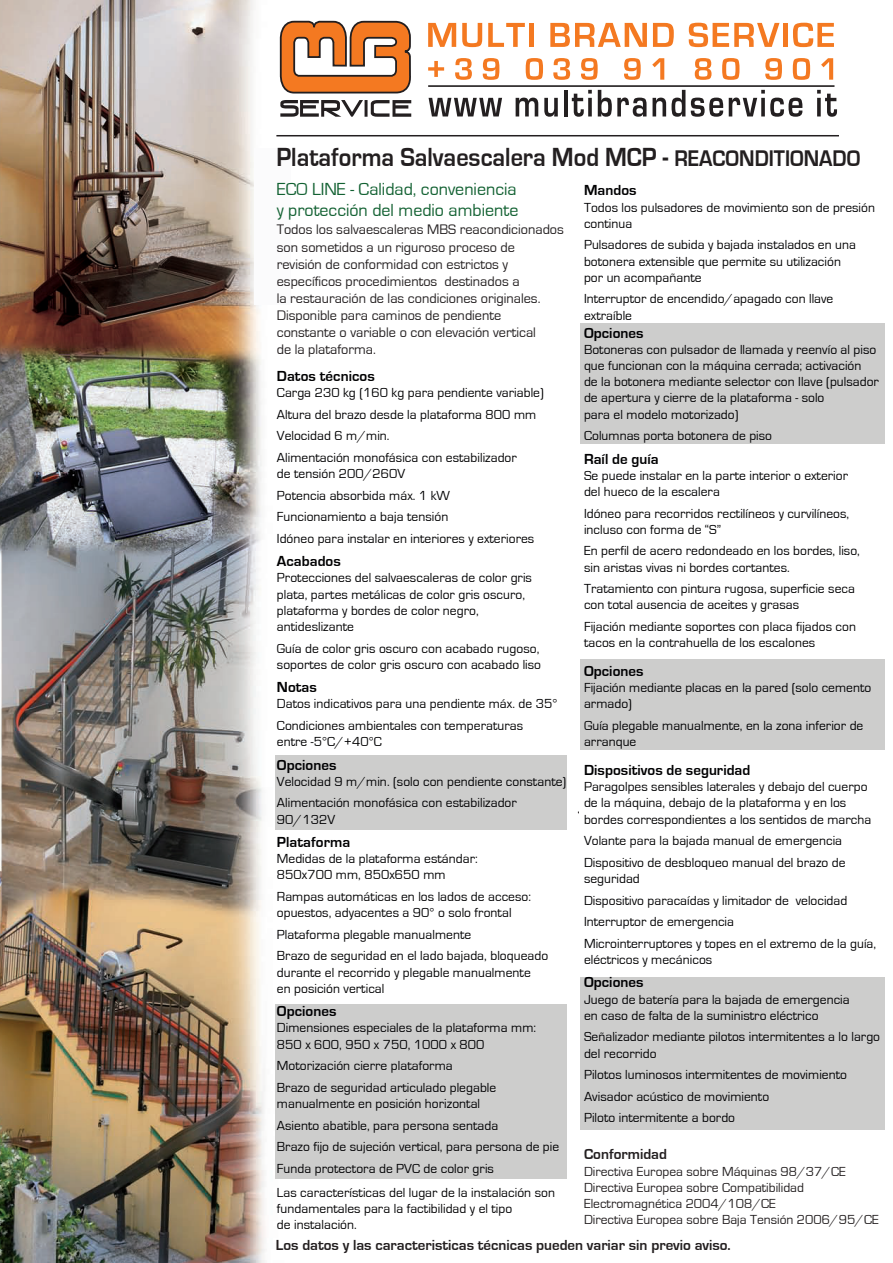
<style>
.page{position:relative;width:893px;height:1263px;background:#fff}
.page>*{position:absolute;margin:0;border:0;box-sizing:border-box;transform-origin:0 0}
.t1{font:700 27px "Eurostile";color:#231f20;scale:.9 1}
.t2{font:18px/21.6px "Eurostile";color:#126132}
.t3{font:700 15px "Eurostile";letter-spacing:.005em;color:#000002}
.t4{font:700 15px "Eurostile";color:#231f20}
.t5{font:14.25px/17.1px "Eurostile";color:#231f20}
.t6{font:13.5px/16.2px "Eurostile";letter-spacing:.005em;color:#000002}
.t7{font:13.5px/16.2px "Eurostile";color:#231f20}
.s1{font-size:23.4px}
</style>
<div class="page">
<div style="left:580px;top:324px;width:304px;height:120px;background:#cdcdcc"></div>
<div style="left:580px;top:659px;width:304px;height:91px;background:#cdcdcc"></div>
<div style="left:580px;top:977px;width:304px;height:152px;background:#cdcdcc"></div>
<img style="left:1px;top:0;width:294px;height:1263px">
<div style="left:275px;top:1004px;width:291px;height:175px;background:#cdcdcc"></div>
<div style="left:275px;top:755px;width:291px;height:75px;background:#cdcdcc"></div>
<div style="left:254px;top:149px;width:37px;height:156px;background:#fbfbfc"></div>
<hr style="left:276px;top:135px;width:563px;height:1px;background:#231f20">
<svg style="left:280px;top:100px;width:83px;height:17px"></svg>
<hr style="left:365px;top:100px;width:3px;height:17px;background:#231f20">
<svg style="left:371px;top:100px;width:40px;height:17px"></svg>
<svg style="left:279px;top:20px;width:132px;height:74px"></svg>
<svg style="left:428px;top:23px;width:28px;height:24px"></svg>
<svg style="left:462px;top:23px;width:20px;height:24px"></svg>
<svg style="left:488px;top:23px;width:37px;height:24px"></svg>
<hr style="left:529px;top:23px;width:4px;height:24px;background:#f47921">
<svg style="left:550px;top:23px;width:97px;height:24px"></svg>
<svg style="left:653px;top:23px;width:21px;height:24px"></svg>
<svg style="left:689px;top:23px;width:90px;height:24px"></svg>
<div style="left:783px;top:23px;width:5px;height:24px;background:#f47921"></div>
<svg style="left:793px;top:23px;width:41px;height:24px"></svg>
<svg style="left:429px;top:98px;width:73px;height:18px"></svg>
<svg style="left:516px;top:98px;width:22px;height:18px"></svg>
<svg style="left:544px;top:98px;width:14px;height:19px"></svg>
<hr style="left:564px;top:90px;width:3px;height:26px;background:#231f20">
<svg style="left:572px;top:90px;width:20px;height:27px"></svg>
<svg style="left:598px;top:90px;width:48px;height:27px"></svg>
<svg style="left:653px;top:98px;width:13px;height:18px"></svg>
<svg style="left:672px;top:90px;width:13px;height:27px"></svg>
<svg style="left:691px;top:98px;width:32px;height:19px"></svg>
<svg style="left:729px;top:90px;width:73px;height:27px"></svg>
<svg style="left:817px;top:90px;width:20px;height:27px"></svg>
<svg style="left:428px;top:61px;width:16px;height:16px"></svg>
<svg style="left:455px;top:58px;width:17px;height:22px"></svg>
<svg style="left:483px;top:58px;width:16px;height:22px"></svg>
<svg style="left:526px;top:58px;width:17px;height:22px"></svg>
<svg style="left:553px;top:58px;width:17px;height:22px"></svg>
<svg style="left:581px;top:58px;width:17px;height:22px"></svg>
<svg style="left:624px;top:58px;width:17px;height:22px"></svg>
<svg style="left:652px;top:58px;width:12px;height:22px"></svg>
<svg style="left:695px;top:58px;width:16px;height:22px"></svg>
<svg style="left:722px;top:58px;width:17px;height:22px"></svg>
<svg style="left:765px;top:58px;width:17px;height:22px"></svg>
<svg style="left:793px;top:58px;width:17px;height:22px"></svg>
<svg style="left:821px;top:58px;width:12px;height:22px"></svg>
<hr style="left:428px;top:85px;width:406px;height:2px;background:#231f20">
<h1 class="t1" style="left:276px;top:143px;width:650px">Plataforma Salvaescalera Mod MCP - <span class="s1">REACONDITIONADO</span></h1>
<h2 class="t2" style="left:277px;top:178px;width:243px">ECO LINE - Calidad, conveniencia y protección del medio ambiente</h2>
<p class="t5" style="left:277px;top:221px;width:289px">Todos los salvaescaleras MBS reacondicionados son sometidos a un riguroso proceso de<br>revisión de conformidad con estrictos y específicos procedimientos destinados a<br>la restauración de las condiciones originales.<br>Disponible para caminos de pendiente constante o variable o con elevación vertical<br>de la plataforma.</p>
<p class="t3" style="left:277px;top:368px;width:99px">Datos técnicos</p>
<p class="t6" style="left:277px;top:382px;width:268px;line-height:21.6px">Carga 230 kg (160 kg para pendiente variable)<br>Altura del brazo desde la plataforma 800 mm Velocidad 6 m/min.<br>Alimentación monofásica con estabilizador</p>
<p class="t6" style="left:277px;top:463px;width:259px;line-height:21.6px">de tensión 200/260V<br>Potencia absorbida máx. 1 kW<br>Funcionamiento a baja tensión<br>Idóneo para instalar en interiores y exteriores</p>
<p class="t3" style="left:277px;top:553px;width:65px">Acabados</p>
<p class="t6" style="left:277px;top:570px;width:257px">Protecciones del salvaescaleras de color gris plata, partes metálicas de color gris oscuro, plataforma y bordes de color negro, antideslizante</p>
<p class="t6" style="left:277px;top:640px;width:266px">Guía de color gris oscuro con acabado rugoso, soportes de color gris oscuro con acabado liso</p>
<p class="t3" style="left:277px;top:679px;width:42px">Notas</p>
<p class="t6" style="left:277px;top:693px;width:282px;line-height:21.6px">Datos indicativos para una pendiente máx. de 35°<br>Condiciones ambientales con temperaturas</p>
<p class="t6" style="left:277px;top:734px;width:107px">entre -5°C/+40°C</p>
<p class="t3" style="left:277px;top:756px;width:61px">Opciones</p>
<p class="t6" style="left:277px;top:771px;width:291px;line-height:21.6px">Velocidad 9 m/min. (solo con pendiente constante)<br>Alimentación monofásica con estabilizador</p>
<p class="t6" style="left:277px;top:811px;width:60px">90/132V</p>
<p class="t3" style="left:277px;top:834px;width:75px">Plataforma</p>
<p class="t6" style="left:277px;top:851px;width:202px">Medidas de la plataforma estándar:<br>850x700 mm, 850x650 mm</p>
<p class="t6" style="left:277px;top:889px;width:256px">Rampas automáticas en los lados de acceso: opuestos, adyacentes a 90° o solo frontal</p>
<p class="t6" style="left:277px;top:924px;width:273px;line-height:21.6px">Plataforma plegable manualmente<br>Brazo de seguridad en el lado bajada, bloqueado</p>
<p class="t6" style="left:277px;top:964px;width:255px">durante el recorrido y plegable manualmente en posición vertical</p>
<p class="t3" style="left:277px;top:1003px;width:61px">Opciones</p>
<p class="t6" style="left:277px;top:1020px;width:261px">Dimensiones especiales de la plataforma mm:<br>850 x 600, 950 x 750, 1000 x 800</p>
<p class="t6" style="left:277px;top:1055px;width:221px;line-height:21.6px">Motorización cierre plataforma<br>Brazo de seguridad articulado plegable</p>
<p class="t6" style="left:277px;top:1093px;width:284px;line-height:21.6px">manualmente en posición horizontal<br>Asiento abatible, para persona sentada<br>Brazo fijo de sujeción vertical, para persona de pie Funda protectora de PVC de color gris</p>
<p class="t6" style="left:277px;top:1184px;width:280px">Las características del lugar de la instalación son fundamentales para la factibilidad y el tipo<br>de instalación.</p>
<p class="t4" style="left:276px;top:1236px;width:456px">Los datos y las caracteristicas técnicas pueden variar sin previo aviso.</p>
<p class="t3" style="left:584px;top:182px;width:54px">Mandos</p>
<p class="t6" style="left:584px;top:199px;width:292px">Todos los pulsadores de movimiento son de presión continua</p>
<p class="t6" style="left:584px;top:237px;width:273px">Pulsadores de subida y bajada instalados en una botonera extensible que permite su utilización por un acompañante</p>
<p class="t6" style="left:584px;top:291px;width:251px">Interruptor de encendido/apagado con llave extraíble</p>
<p class="t3" style="left:584px;top:324px;width:61px">Opciones</p>
<p class="t6" style="left:584px;top:341px;width:296px">Botoneras con pulsador de llamada y reenvío al piso que funcionan con la máquina cerrada; activación<br>de la botonera mediante selector con Ilave (pulsador de apertura y cierre de la plataforma - solo<br>para el modelo motorizado)</p>
<p class="t6" style="left:584px;top:428px;width:190px">Columnas porta botonera de piso</p>
<p class="t3" style="left:584px;top:450px;width:76px">Raíl de guía</p>
<p class="t6" style="left:584px;top:467px;width:266px">Se puede instalar en la parte interior o exterior del hueco de la escalera</p>
<p class="t6" style="left:584px;top:505px;width:267px">Idóneo para recorridos rectilíneos y curvilíneos, incluso con forma de “S”</p>
<p class="t6" style="left:584px;top:543px;width:277px">En perfil de acero redondeado en los bordes, liso, sin aristas vivas ni bordes cortantes.</p>
<p class="t6" style="left:584px;top:581px;width:272px">Tratamiento con pintura rugosa, superficie seca con total ausencia de aceites y grasas</p>
<p class="t6" style="left:584px;top:619px;width:273px">Fijación mediante soportes con placa fijados con tacos en la contrahuella de los escalones</p>
<p class="t3" style="left:584px;top:663px;width:61px">Opciones</p>
<p class="t6" style="left:584px;top:680px;width:289px">Fijación mediante placas en la pared (solo cemento armado)</p>
<p class="t6" style="left:584px;top:718px;width:281px">Guía plegable manualmente, en la zona inferior de arranque</p>
<p class="t3" style="left:584px;top:762px;width:168px">Dispositivos de seguridad</p>
<p class="t6" style="left:584px;top:779px;width:289px">Paragolpes sensibles laterales y debajo del cuerpo de la máquina, debajo de la plataforma y en los bordes correspondientes a los sentidos de marcha</p>
<p class="t6" style="left:584px;top:830px;width:263px;line-height:21.6px">Volante para la bajada manual de emergencia<br>Dispositivo de desbloqueo manual del brazo de</p>
<p class="t6" style="left:584px;top:868px;width:294px;line-height:21.6px">seguridad<br>Dispositivo paracaídas y limitador de velocidad Interruptor de emergencia<br>Microinterruptores y topes en el extremo de la guía,</p>
<p class="t6" style="left:584px;top:952px;width:130px">eléctricos y mecánicos</p>
<p class="t3" style="left:584px;top:974px;width:61px">Opciones</p>
<p class="t6" style="left:584px;top:991px;width:267px">Juego de batería para la bajada de emergencia en caso de falta de la suministro eléctrico</p>
<p class="t6" style="left:584px;top:1029px;width:298px">Señalizador mediante pilotos intermitentes a lo largo del recorrido</p>
<p class="t6" style="left:584px;top:1064px;width:265px;line-height:21.6px">Pilotos luminosos intermitentes de movimiento<br>Avisador acústico de movimiento<br>Piloto intermitente a bordo</p>
<p class="t4" style="left:584px;top:1146px;width:84px">Conformidad</p>
<p class="t7" style="left:584px;top:1163px;width:296px">Directiva Europea sobre Máquinas 98/37/CE Directiva Europea sobre Compatibilidad Electromagnética 2004/108/CE<br>Directiva Europea sobre Baja Tensión 2006/95/CE</p>
</div>
